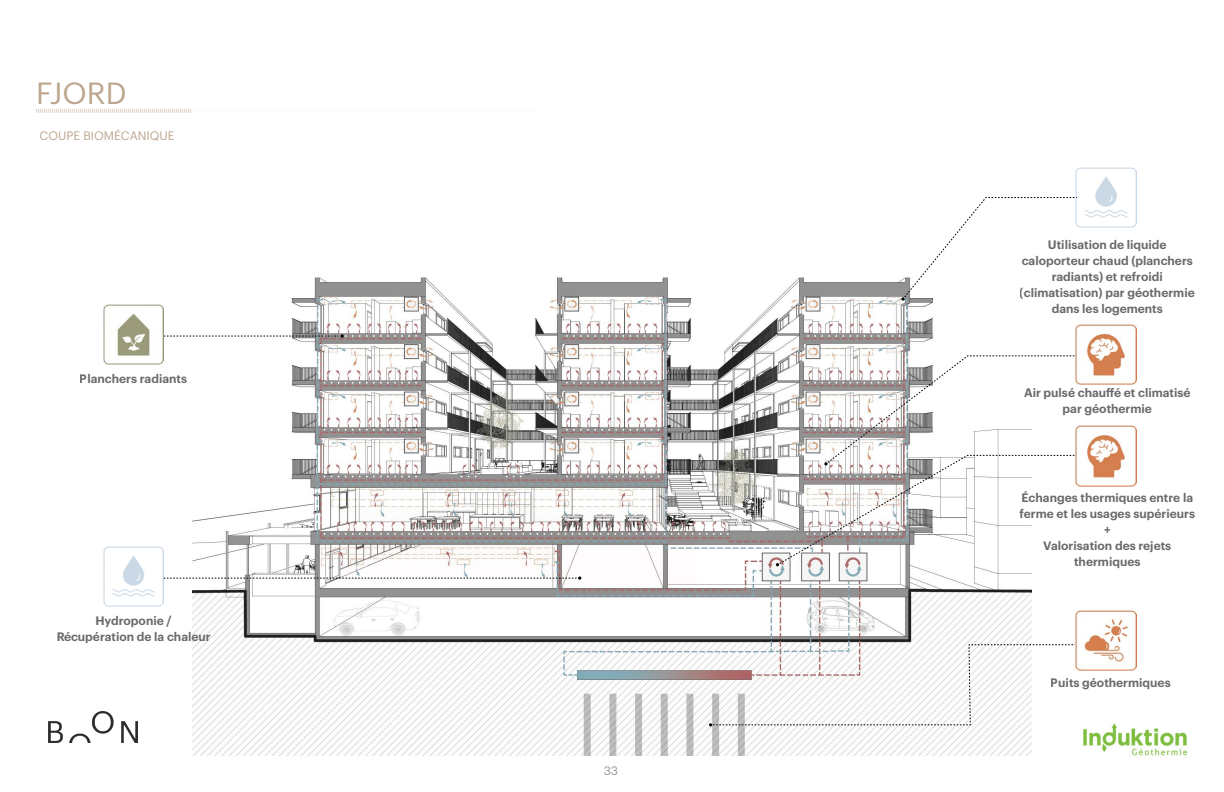
<style>
.page{position:relative;width:1224px;height:792px;background:#fff}
.page>*{position:absolute;margin:0;border:0;box-sizing:border-box;transform-origin:0 0}
.t1{font:30px "Graphik";color:#bda68e}
.t2{font:600 12px/16px "Graphik";color:#292629;text-align:center}
.t3{font:12px "Graphik";color:#bda68e}
.t4{font:12px "Graphik";color:#292629}
</style>
<div class="page">
<img style="left:49px;top:711px;width:89px;height:32px">
<svg style="left:36px;top:109px;width:155px;height:4px"></svg>
<img style="left:1083px;top:723px;width:104px;height:33px">
<img style="left:103px;top:546px;width:61px;height:61px">
<img style="left:1075px;top:167px;width:61px;height:61px">
<img style="left:193px;top:277px;width:838px;height:479px">
<svg style="left:164px;top:577px;width:417px;height:3px"></svg>
<svg style="left:901px;top:197px;width:176px;height:104px"></svg>
<svg style="left:776px;top:355px;width:300px;height:212px"></svg>
<svg style="left:709px;top:644px;width:366px;height:82px"></svg>
<svg style="left:164px;top:334px;width:180px;height:4px"></svg>
<img style="left:103px;top:304px;width:61px;height:61px">
<img style="left:1075px;top:610px;width:61px;height:61px">
<svg style="left:738px;top:694px;width:7px;height:62px"></svg>
<svg style="left:712px;top:694px;width:7px;height:62px"></svg>
<svg style="left:609px;top:694px;width:7px;height:62px"></svg>
<svg style="left:661px;top:694px;width:7px;height:62px"></svg>
<svg style="left:686px;top:694px;width:7px;height:62px"></svg>
<svg style="left:584px;top:694px;width:7px;height:62px"></svg>
<svg style="left:635px;top:694px;width:7px;height:62px"></svg>
<img style="left:1075px;top:426px;width:61px;height:60px">
<img style="left:1075px;top:324px;width:61px;height:61px">
<p class="t1" style="left:36px;top:71px;width:92px">FJORD</p>
<p class="t3" style="left:40px;top:126px;width:137px">COUPE BIOMÉCANIQUE</p>
<p class="t2" style="left:80px;top:370px;width:109px">Planchers radiants</p>
<p class="t2" style="left:56px;top:612px;width:156px">Hydroponie /<br>Récupération de la chaleur</p>
<p class="t4" style="left:604px;top:762px;width:16px">33</p>
<p class="t2" style="left:1020px;top:235px;width:176px">Utilisation de liquide caloporteur chaud (planchers radiants) et refroidi (climatisation) par géothermie dans les logements</p>
<p class="t2" style="left:1024px;top:384px;width:168px">Air pulsé chauffé et climatisé par géothermie</p>
<p class="t2" style="left:1020px;top:489px;width:177px">Échanges thermiques entre la ferme et les usages supérieurs +<br>Valorisation des rejets thermiques</p>
<p class="t2" style="left:1051px;top:674px;width:121px">Puits géothermiques</p>
</div>
